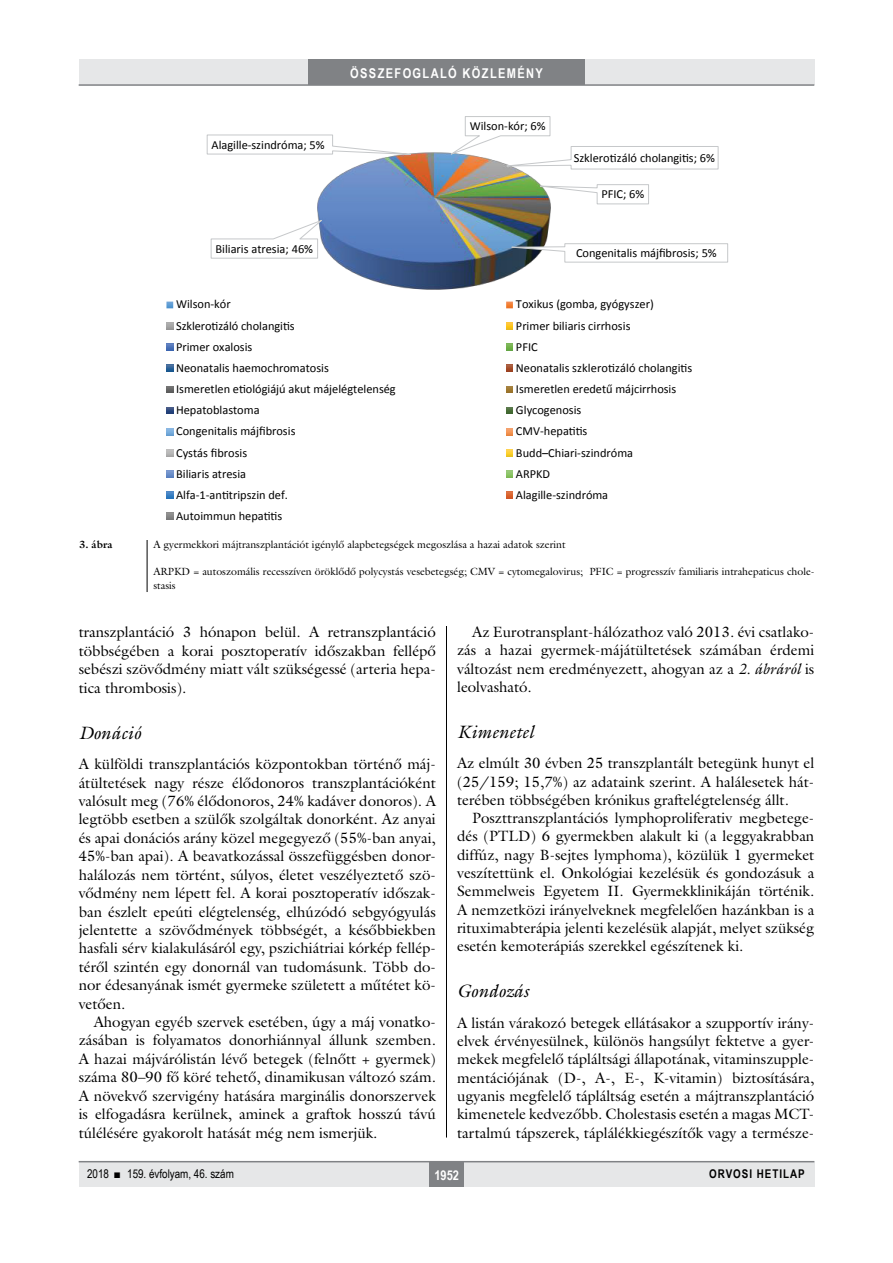
<style>
.page{position:relative;width:893px;height:1263px;background:#fff}
.page>*{position:absolute;margin:0;border:0;box-sizing:border-box;transform-origin:0 0}
.alcimkurziv{font:italic 18px "Galliard Reg";color:#000}
.Body_tompa{font:15px/18.5px "Galliard Reg";color:#000;text-align:justify}
.Body_Text{font:15px/18.3px "Galliard Reg";color:#000;text-align:justify}
.t1{font:700 13.5px "Arial Narrow";letter-spacing:.1em;color:#fff}
.t2{font:12.3px "Calibri";color:#000}
.t3{font:12px "Arial Narrow";color:#000}
.t4{font:700 12px "Arial Narrow";letter-spacing:.08em;color:#000}
.kepalairas2{font:10.5px/13.5px "Galliard Reg";color:#000}
.kepalairas1{font:700 10.5px "Galliard Reg";color:#000}
.s1{font-style:italic}
</style>
<div class="page">
<div style="left:79px;top:1161px;width:735px;height:25px;background:#e6e7e8"></div>
<hr style="left:79px;top:1161px;width:735px;height:1px;background:#808285">
<div style="left:430px;top:1161px;width:34px;height:25px;background:#808285"></div>
<div style="left:79px;top:60px;width:735px;height:25px;background:#e6e7e8"></div>
<div style="left:308px;top:60px;width:277px;height:25px;background:#808285"></div>
<hr style="left:79px;top:84px;width:735px;height:2px;background:#808285">
<hr style="left:446px;top:111px;width:1px;height:1026px;background:#000">
<div style="left:79px;top:540px;width:736px;height:86px;background:#fff"></div>
<hr style="left:147px;top:540px;width:1px;height:52px;background:#000">
<img style="left:317px;top:152px;width:412px;height:138px">
<svg style="left:445px;top:116px;width:274px;height:54px"></svg>
<svg style="left:523px;top:184px;width:126px;height:21px"></svg>
<svg style="left:495px;top:243px;width:233px;height:20px"></svg>
<svg style="left:210px;top:218px;width:115px;height:41px"></svg>
<svg style="left:206px;top:134px;width:228px;height:22px"></svg>
<svg style="left:166px;top:302px;width:7px;height:6px"></svg>
<svg style="left:506px;top:302px;width:7px;height:6px"></svg>
<svg style="left:166px;top:323px;width:7px;height:6px"></svg>
<svg style="left:506px;top:323px;width:7px;height:6px"></svg>
<svg style="left:166px;top:344px;width:7px;height:7px"></svg>
<svg style="left:506px;top:344px;width:7px;height:7px"></svg>
<svg style="left:166px;top:365px;width:7px;height:7px"></svg>
<svg style="left:506px;top:365px;width:7px;height:7px"></svg>
<svg style="left:166px;top:386px;width:7px;height:7px"></svg>
<svg style="left:506px;top:386px;width:7px;height:7px"></svg>
<svg style="left:166px;top:407px;width:7px;height:7px"></svg>
<svg style="left:506px;top:407px;width:7px;height:7px"></svg>
<svg style="left:166px;top:428px;width:7px;height:7px"></svg>
<svg style="left:506px;top:428px;width:7px;height:7px"></svg>
<svg style="left:166px;top:449px;width:7px;height:7px"></svg>
<svg style="left:506px;top:449px;width:7px;height:7px"></svg>
<svg style="left:166px;top:471px;width:7px;height:6px"></svg>
<svg style="left:506px;top:471px;width:7px;height:6px"></svg>
<svg style="left:166px;top:492px;width:7px;height:7px"></svg>
<svg style="left:506px;top:492px;width:7px;height:7px"></svg>
<svg style="left:166px;top:513px;width:7px;height:7px"></svg>
<p class="t1" style="left:350px;top:63px;width:194px">ÖSSZEFOGLALÓ KÖZLEMÉNY</p>
<p class="t2" style="left:212px;top:137px;width:114px">Alagille-szindróma; 5%</p>
<p class="t2" style="left:470px;top:119px;width:77px">Wilson-kór; 6%</p>
<p class="t2" style="left:574px;top:150px;width:143px">Szklerotizáló cholangitis; 6%</p>
<p class="t2" style="left:601px;top:187px;width:45px">PFIC; 6%</p>
<p class="t2" style="left:216px;top:241px;width:99px">Biliaris atresia; 46%</p>
<p class="t2" style="left:576px;top:245px;width:142px">Congenitalis májfibrosis; 5%</p>
<p class="t2" style="left:176px;top:297px;width:56px">Wilson-kór</p>
<p class="t2" style="left:516px;top:297px;width:139px">Toxikus (gomba, gyógyszer)</p>
<p class="t2" style="left:176px;top:318px;width:120px">Szklerotizáló cholangitis</p>
<p class="t2" style="left:516px;top:318px;width:116px">Primer biliaris cirrhosis</p>
<p class="t2" style="left:176px;top:339px;width:78px">Primer oxalosis</p>
<p class="t2" style="left:516px;top:339px;width:23px">PFIC</p>
<p class="t2" style="left:176px;top:360px;width:154px">Neonatalis haemochromatosis</p>
<p class="t2" style="left:516px;top:360px;width:178px">Neonatalis szklerotizáló cholangitis</p>
<p class="t2" style="left:176px;top:381px;width:221px">Ismeretlen etiológiájú akut májelégtelenség</p>
<p class="t2" style="left:516px;top:381px;width:162px">Ismeretlen eredetű májcirrhosis</p>
<p class="t2" style="left:176px;top:402px;width:85px">Hepatoblastoma</p>
<p class="t2" style="left:516px;top:402px;width:67px">Glycogenosis</p>
<p class="t2" style="left:176px;top:423px;width:121px">Congenitalis májfibrosis</p>
<p class="t2" style="left:516px;top:423px;width:73px">CMV-hepatitis</p>
<p class="t2" style="left:176px;top:445px;width:73px">Cystás fibrosis</p>
<p class="t2" style="left:516px;top:445px;width:119px">Budd–Chiari-szindróma</p>
<p class="t2" style="left:176px;top:466px;width:72px">Biliaris atresia</p>
<p class="t2" style="left:516px;top:466px;width:36px">ARPKD</p>
<p class="t2" style="left:176px;top:487px;width:113px">Alfa-1-antitripszin def.</p>
<p class="t2" style="left:516px;top:487px;width:94px">Alagille-szindróma</p>
<p class="t2" style="left:176px;top:508px;width:108px">Autoimmun hepatitis</p>
<p class="kepalairas1" style="left:79px;top:538px;width:35px">3. ábra</p>
<p class="kepalairas2" style="left:153px;top:538px;width:414px">A gyermekkori májtranszplantációt igénylő alapbetegségek megoszlása a hazai adatok szerint</p>
<p class="kepalairas2" style="left:153px;top:565px;width:661px">ARPKD = autoszomális recesszíven öröklődő polycystás vesebetegség; CMV = cytomegalovirus; PFIC = progresszív familiaris intrahepaticus chole&shy;stasis</p>
<p class="Body_Text" style="left:79px;top:623px;width:359px">transzplantáció 3 hónapon belül. A retranszplantáció többségében a korai posztoperatív időszakban fellépő sebészi szövődmény miatt vált szükségessé (arteria hepa&shy;tica thrombosis).</p>
<p class="alcimkurziv" style="left:79px;top:721px;width:64px">Donáció</p>
<p class="Body_tompa" style="left:79px;top:755px;width:359px">A külföldi transzplantációs központokban történő máj&shy;átültetések nagy része élődonoros transzplantációként valósult meg (76% élődonoros, 24% kadáver donoros). A legtöbb esetben a szülők szolgáltak donorként. Az anyai és apai donációs arány közel megegyező (55%-ban anyai, 45%-ban apai). A beavatkozással összefüggésben donor&shy;halálozás nem történt, súlyos, életet veszélyeztető szö&shy;vődmény nem lépett fel. A korai posztoperatív időszak&shy;ban észlelt epeúti elégtelenség, elhúzódó sebgyógyulás jelentette a szövődmények többségét, a későbbiekben hasfali sérv kialakulásáról egy, pszichiátriai kórkép fellép&shy;téről szintén egy donornál van tudomásunk. Több do&shy;nor édesanyának ismét gyermeke született a műtétet kö&shy;vetően.</p>
<p class="Body_Text" style="left:79px;top:1012px;width:359px;text-indent:15px">Ahogyan egyéb szervek esetében, úgy a máj vonatko&shy;zásában is folyamatos donorhiánnyal állunk szemben.<br>A hazai májvárólistán lévő betegek (felnőtt + gyermek) száma 80–90 fő köré tehető, dinamikusan változó szám.<br>A növekvő szervigény hatására marginális donorszervek is elfogadásra kerülnek, aminek a graftok hosszú távú túlélésére gyakorolt hatását még nem ismerjük.</p>
<p class="Body_Text" style="left:457px;top:622px;width:359px;text-indent:15px">Az Eurotransplant-hálózathoz való 2013. évi csatlako&shy;zás a hazai gyermek-májátültetések számában érdemi változást nem eredményezett, ahogyan az a <span class="s1">2. ábráról</span> is leolvasható.</p>
<p class="alcimkurziv" style="left:457px;top:720px;width:78px">Kimenetel</p>
<p class="Body_tompa" style="left:457px;top:754px;width:359px">Az elmúlt 30 évben 25 transzplantált betegünk hunyt el (25/159; 15,7%) az adataink szerint. A halálesetek hát&shy;terében többségében krónikus graftelégtelenség állt.</p>
<p class="Body_Text" style="left:457px;top:809px;width:359px;text-indent:15px">Poszttranszplantációs lymphoproliferativ megbetege&shy;dés (PTLD) 6 gyermekben alakult ki (a leggyakrabban diffúz, nagy B-sejtes lymphoma), közülük 1 gyermeket veszítettünk el. Onkológiai kezelésük és gondozásuk a Semmelweis Egyetem II. Gyermekklinikáján történik.<br>A nemzetközi irányelveknek megfelelően hazánkban is a rituximabterápia jelenti kezelésük alapját, melyet szükség esetén kemoterápiás szerekkel egészítenek ki.</p>
<p class="alcimkurziv" style="left:457px;top:980px;width:73px">Gondozás</p>
<p class="Body_tompa" style="left:457px;top:1013px;width:359px">A listán várakozó betegek ellátásakor a szupportív irány&shy;elvek érvényesülnek, különös hangsúlyt fektetve a gyer&shy;mekek megfelelő tápláltsági állapotának, vitaminszupple&shy;mentációjának (D-, A-, E-, K-vitamin) biztosítására, ugyanis megfelelő tápláltság esetén a májtranszplantáció kimenetele kedvezőbb. Cholestasis esetén a magas MCT&shy;tartalmú tápszerek, táplálékkiegészítők vagy a természe-</p>
<p class="t3" style="left:87px;top:1165px;width:148px">2018 ■ 159. évfolyam, 46. szám</p>
<p class="t1" style="left:434px;top:1165px;width:26px">1952</p>
<p class="t4" style="left:709px;top:1165px;width:97px">ORVOSI HETILAP</p>
</div>
